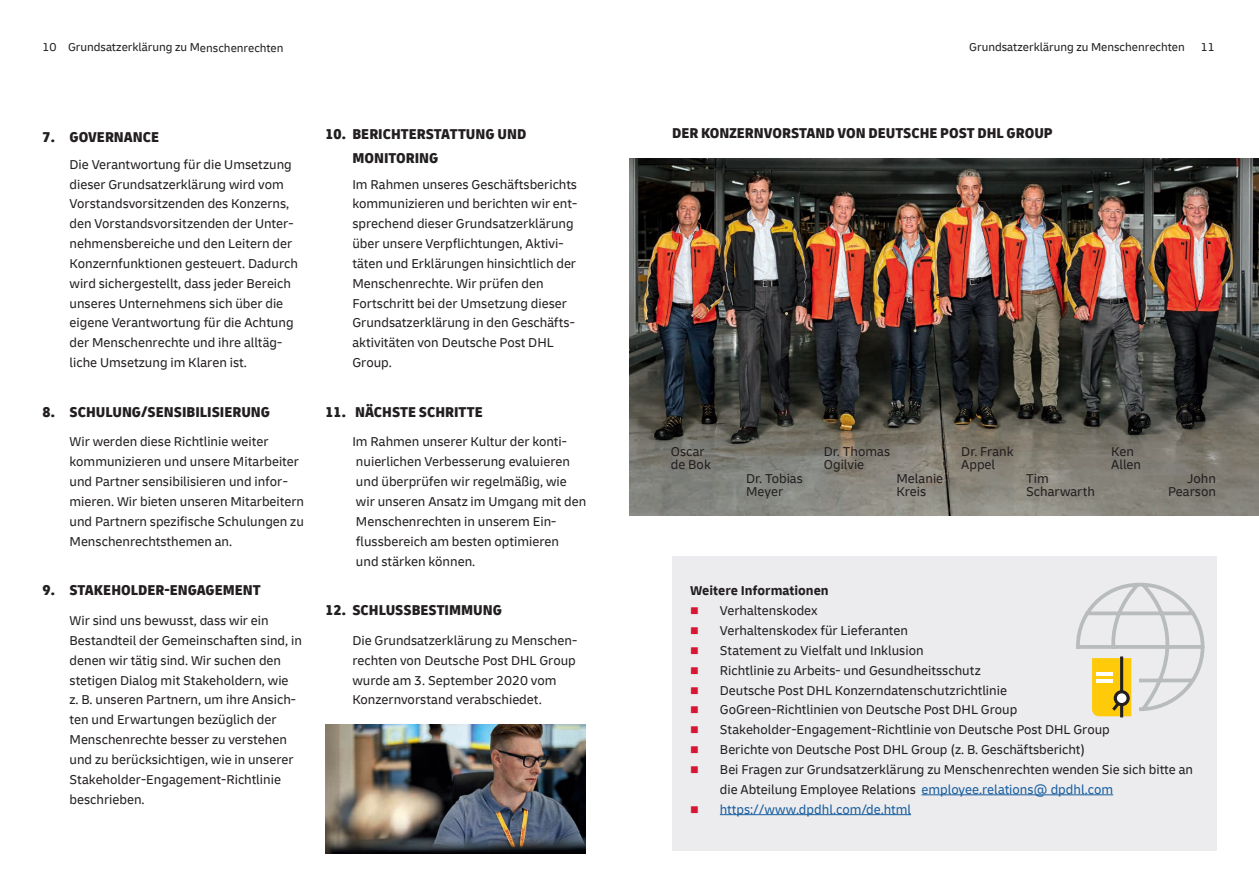
<style>
.page{position:relative;width:1259px;height:893px;background:#fff}
.page>*{position:absolute;margin:0;border:0;box-sizing:border-box;transform-origin:0 0}
.t1{font:900 condensed 15px/24px "Delivery";color:#231f20}
.t2{font:13.5px/19.8px "Delivery";color:#231f20}
.t3{font:13.5px "Delivery";color:#175d9e}
.t4{font:700 13.5px "Delivery";color:#231f20}
.t5{font:12px "Delivery";color:#231f20}
.s1{color:#d71634}
.s2{color:#175d9e}
</style>
<div class="page">
<div style="left:672px;top:556px;width:544px;height:294px;background:#ececee"></div>
<hr style="left:1120px;top:656px;width:3px;height:61px;background:#231f20">
<svg style="left:1076px;top:582px;width:129px;height:134px"></svg>
<img style="left:629px;top:159px;width:630px;height:357px">
<img style="left:325px;top:724px;width:260px;height:129px">
<hr style="left:921px;top:794px;width:192px;height:1px;background:#175d9e">
<hr style="left:720px;top:814px;width:191px;height:1px;background:#175d9e">
<p class="t5" style="left:43px;top:40px;width:242px">10 Grundsatzerklärung zu Menschenrechten</p>
<p class="t5" style="left:969px;top:40px;width:217px">Grundsatzerklärung zu Menschenrechten</p>
<p class="t5" style="left:1200px;top:40px;width:16px">11</p>
<p class="t1" style="left:43px;top:125px;width:118px">7. GOVERNANCE</p>
<p class="t2" style="left:70px;top:154px;width:230px">Die Verantwortung für die Umsetzung dieser Grundsatzerklärung wird vom Vorstandsvorsitzenden des Konzerns, den Vorstandsvorsitzenden der Unter&shy;nehmensbereiche und den Leitern der Konzernfunktionen gesteuert. Dadurch wird sichergestellt, dass jeder Bereich unseres Unternehmens sich über die eigene Verantwortung für die Achtung der Menschenrechte und ihre alltäg&shy;liche Umsetzung im Klaren ist.</p>
<p class="t1" style="left:43px;top:400px;width:229px">8. SCHULUNG/SENSIBILISIERUNG</p>
<p class="t2" style="left:70px;top:432px;width:236px">Wir werden diese Richtlinie weiter kommunizieren und unsere Mitarbeiter und Partner sensibilisieren und infor&shy;mieren. Wir bieten unseren Mitarbeitern und Partnern spezifische Schulungen zu Menschenrechtsthemen an.</p>
<p class="t1" style="left:43px;top:578px;width:220px">9. STAKEHOLDER-ENGAGEMENT</p>
<p class="t2" style="left:70px;top:611px;width:234px">Wir sind uns bewusst, dass wir ein Bestandteil der Gemeinschaften sind, in denen wir tätig sind. Wir suchen den stetigen Dialog mit Stakeholdern, wie<br>z. B. unseren Partnern, um ihre Ansich&shy;ten und Erwartungen bezüglich der Menschenrechte besser zu verstehen und zu berücksichtigen, wie in unserer Stakeholder-Engagement-Richtlinie beschrieben.</p>
<p class="t1" style="left:352px;top:123px;width:175px;text-indent:-27px">10. BERICHTERSTATTUNG UND<br>MONITORING</p>
<p class="t2" style="left:352px;top:174px;width:226px">Im Rahmen unseres Geschäftsberichts kommunizieren und berichten wir ent&shy;sprechend dieser Grundsatzerklärung über unsere Verpflichtungen, Aktivi&shy;täten und Erklärungen hinsichtlich der Menschenrechte. Wir prüfen den Fortschritt bei der Umsetzung dieser Grundsatzerklärung in den Geschäfts&shy;aktivitäten von Deutsche Post DHL Group.</p>
<p class="t1" style="left:325px;top:400px;width:159px">11. NÄCHSTE SCHRITTE</p>
<p class="t2" style="left:352px;top:432px;width:235px">Im Rahmen unserer Kultur der konti&shy;nuierlichen Verbesserung evaluieren und überprüfen wir regelmäßig, wie<br>wir unseren Ansatz im Umgang mit den Menschenrechten in unserem Ein&shy;flussbereich am besten optimieren<br>und stärken können.</p>
<p class="t1" style="left:325px;top:598px;width:178px">12. SCHLUSSBESTIMMUNG</p>
<p class="t2" style="left:352px;top:630px;width:226px">Die Grundsatzerklärung zu Menschen&shy;rechten von Deutsche Post DHL Group wurde am 3. September 2020 vom Konzernvorstand verabschiedet.</p>
<p class="t1" style="left:672px;top:121px;width:382px">DER KONZERNVORSTAND VON DEUTSCHE POST DHL GROUP</p>
<p class="t2" style="left:671px;top:445px;width:42px;line-height:13.5px">Oscar de Bok</p>
<p class="t2" style="left:746px;top:471px;width:58px;line-height:13.5px">Dr. Tobias<br>Meyer</p>
<p class="t2" style="left:824px;top:445px;width:68px;line-height:13.5px">Dr. Thomas<br>Ogilvie</p>
<p class="t2" style="left:896px;top:471px;width:48px;line-height:13.5px">Melanie<br>Kreis</p>
<p class="t2" style="left:961px;top:445px;width:54px;line-height:13.5px">Dr. Frank<br>Appel</p>
<p class="t2" style="left:1026px;top:471px;width:70px;line-height:13.5px">Tim<br>Scharwarth</p>
<p class="t2" style="left:1111px;top:445px;width:31px;line-height:13.5px">Ken<br>Allen</p>
<p class="t2" style="left:1168px;top:471px;width:49px;line-height:13.5px;text-align:right">John<br>Pearson</p>
<p class="t4" style="left:690px;top:582px;width:140px">Weitere Informationen</p>
<p class="t2" style="left:690px;top:601px;width:129px"><span class="s1">■</span> Verhaltenskodex</p>
<p class="t2" style="left:690px;top:621px;width:219px"><span class="s1">■</span> Verhaltenskodex für Lieferanten</p>
<p class="t2" style="left:690px;top:640px;width:235px"><span class="s1">■</span> Statement zu Vielfalt und Inklusion</p>
<p class="t2" style="left:690px;top:660px;width:292px"><span class="s1">■</span> Richtlinie zu Arbeits- und Gesundheitsschutz</p>
<p class="t2" style="left:690px;top:680px;width:318px"><span class="s1">■</span> Deutsche Post DHL Konzerndatenschutzrichtlinie</p>
<p class="t2" style="left:690px;top:700px;width:329px"><span class="s1">■</span> GoGreen-Richtlinien von Deutsche Post DHL Group</p>
<p class="t2" style="left:690px;top:720px;width:421px"><span class="s1">■</span> Stakeholder-Engagement-Richtlinie von Deutsche Post DHL Group</p>
<p class="t2" style="left:690px;top:740px;width:396px"><span class="s1">■</span> Berichte von Deutsche Post DHL Group (z. B. Geschäftsbericht)</p>
<p class="t2" style="left:720px;top:759px;width:475px;text-indent:-30px"><span class="s1">■</span> Bei Fragen zur Grundsatzerklärung zu Menschenrechten wenden Sie sich bitte an die Abteilung Employee Relations <span class="s2">employee.relations@ dpdhl.com</span></p>
<p class="t3" style="left:690px;top:801px;width:222px"><span class="s1">■</span> https://www.dpdhl.com/de.html</p>
</div>
